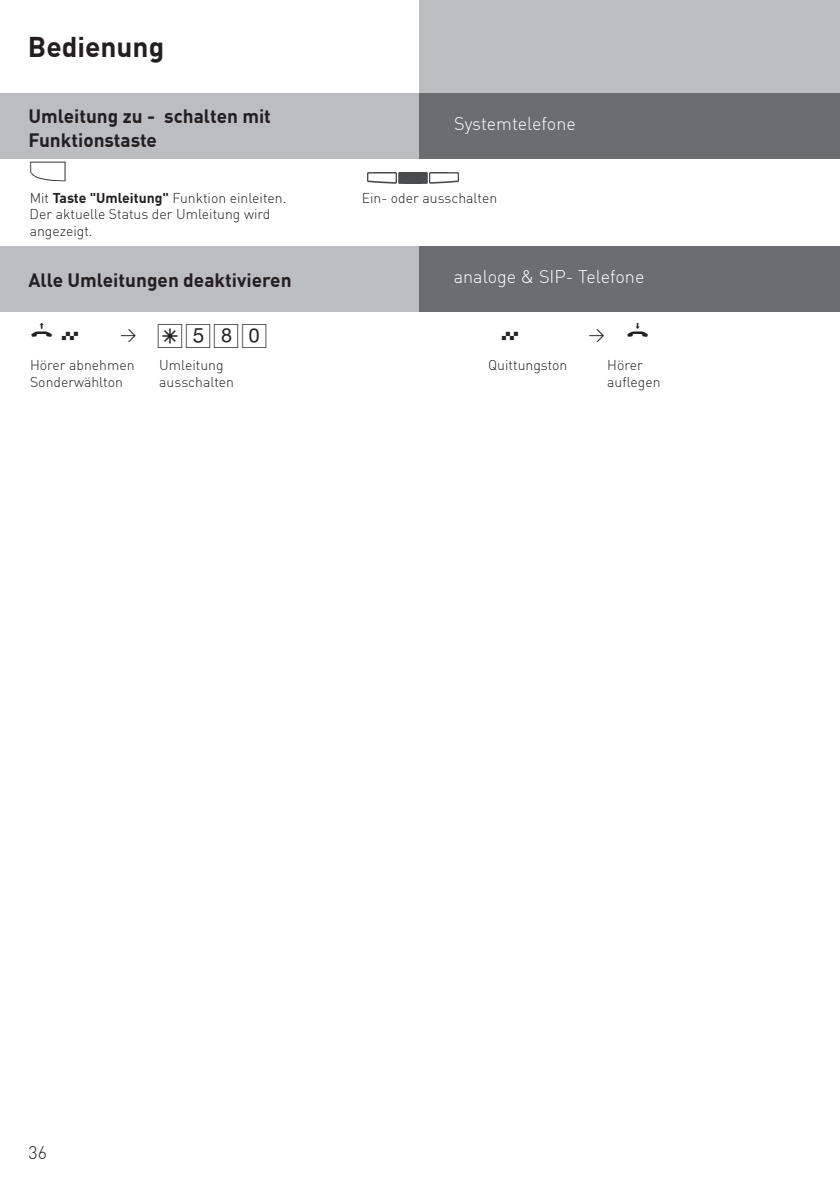
<style>
.page{position:relative;width:840px;height:1191px;background:#fff}
.page>*{position:absolute;margin:0;border:0;box-sizing:border-box;transform-origin:0 0}
.t1{font:32px "ST30";color:#231f20}
.t2{font:700 28px "DIN Offc";color:#231f20}
.t3{font:24px "Bo S31 Font";color:#231f20}
.t4{font:700 19px/24px "DIN Offc";color:#231f20}
.t5{font:300 18px "DIN Offc";color:#fff}
.t6{font:300 18px "DIN Offc";color:#231f20}
.t7{font:300 14px/16.8px "DIN Offc";color:#231f20}
.s1{font-weight:700}
.s2{font-family:"ST20 Font"}
</style>
<div class="page">
<div style="left:420px;top:0;width:419px;height:94px;background:#bcbdc0"></div>
<div style="left:0;top:94px;width:420px;height:65px;background:#bcbdc0"></div>
<div style="left:420px;top:94px;width:419px;height:65px;background:#6c6d70"></div>
<div style="left:0;top:247px;width:420px;height:65px;background:#bcbdc0"></div>
<div style="left:420px;top:247px;width:419px;height:65px;background:#6c6d70"></div>
<img style="left:367px;top:173px;width:91px;height:11px">
<h2 class="t2" style="left:28px;top:28px;width:138px">Bedienung</h2>
<h3 class="t4" style="left:28px;top:103px;width:244px">Umleitung zu - schalten mit<br>Funktionstaste</h3>
<h1 class="t1" style="left:29px;top:159px;width:40px">%</h1>
<p class="t7" style="left:30px;top:190px;width:258px;line-height:16.2px">Mit <span class="s1">Taste "Umleitung"</span> Funktion einleiten.<br>Der aktuelle Status der Umleitung wird angezeigt.</p>
<h3 class="t4" style="left:28px;top:267px;width:264px">Alle Umleitungen deaktivieren</h3>
<p class="t5" style="left:454px;top:112px;width:123px">Systemtelefone</p>
<p class="t7" style="left:361px;top:190px;width:137px">Ein- oder ausschalten</p>
<p class="t5" style="left:453px;top:265px;width:192px">analoge &amp; SIP- Telefone</p>
<h3 class="t3" style="left:29px;top:313px;width:241px"><span class="s2">+</span>Q P S580</h3>
<h3 class="t3" style="left:496px;top:313px;width:30px">Q</h3>
<h3 class="t3" style="left:581px;top:313px;width:72px">P <span class="s2">-</span></h3>
<p class="t7" style="left:30px;top:356px;width:106px">Hörer abnehmen<br>Sonderwählton</p>
<p class="t7" style="left:159px;top:356px;width:76px">Umleitung ausschalten</p>
<p class="t7" style="left:488px;top:356px;width:81px">Quittungston</p>
<p class="t7" style="left:607px;top:356px;width:55px">Hörer auflegen</p>
<p class="t6" style="left:28px;top:1141px;width:20px">36</p>
</div>
